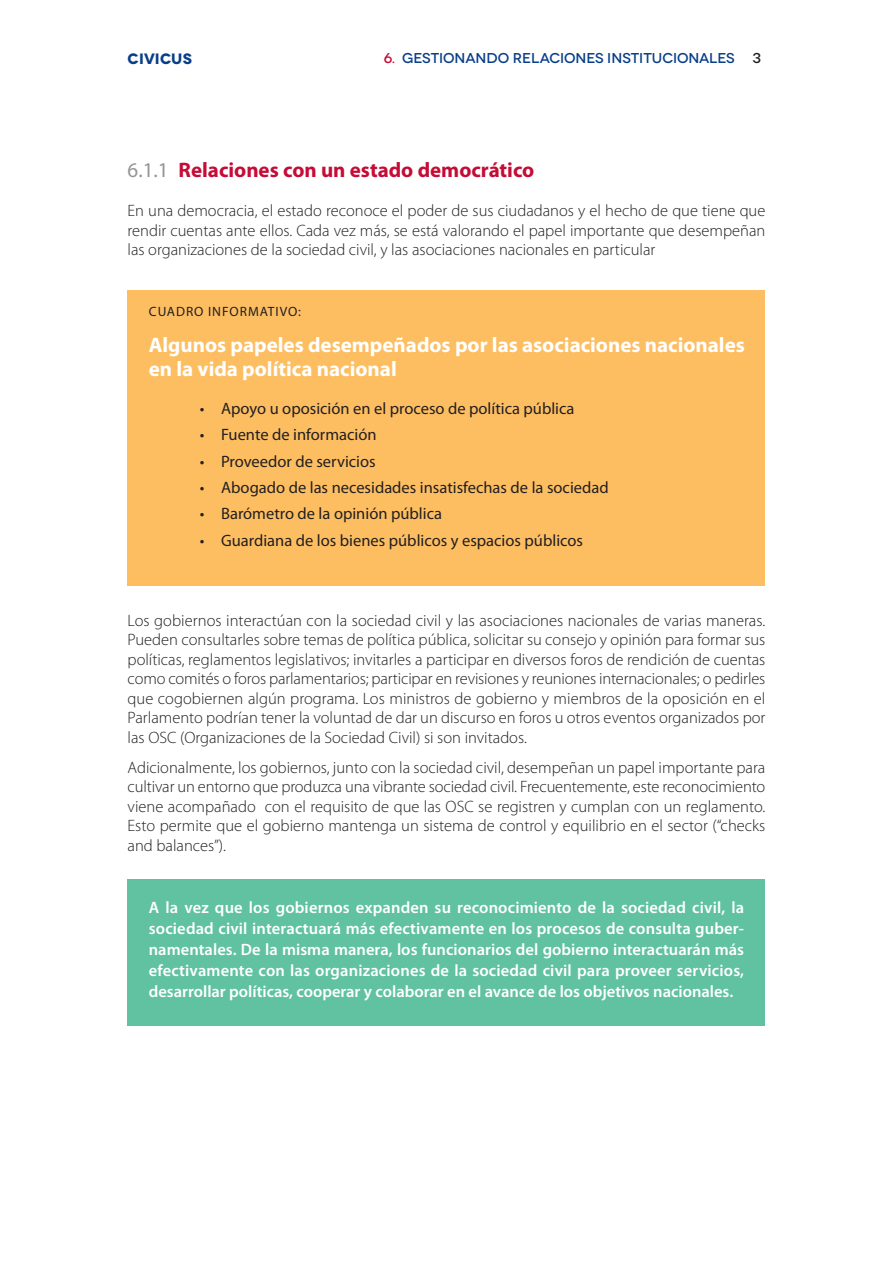
<style>
.page{position:relative;width:893px;height:1263px;background:#fff}
.page>*{position:absolute;margin:0;border:0;box-sizing:border-box;transform-origin:0 0}
.t1{font:700 21px/24px "Myriad Pro";color:#fff}
.t2{font:700 21px "Myriad Pro";color:#c40c37}
.t3{font:300 16.5px/19.5px "Myriad Pro";color:#231f20;text-align:justify}
.t4{font:600 16.5px/21px "Myriad Pro";color:#fff;text-align:justify}
.t5{font:16.5px "Myriad Pro";color:#231f20}
.t6{font:700 15px "Novecentowide";letter-spacing:.01em;color:#083e89}
.t7{font:500 14.25px "Novecentowide";letter-spacing:-.005em;color:#083e89}
.t8{font:500 14.25px "Novecentowide";color:#231f20}
.t9{font:13.5px "Myriad Pro";letter-spacing:.07em;color:#231f20}
.s1{color:#c40c37}
.s2{font-weight:400;color:#939598}
</style>
<div class="page">
<div style="left:128px;top:880px;width:637px;height:146px;background:#60c2a0"></div>
<div style="left:128px;top:290px;width:637px;height:296px;background:#fdbe62"></div>
<p class="t6" style="left:128px;top:50px;width:66px">CIVICUS</p>
<p class="t7" style="left:384px;top:50px;width:352px"><span class="s1">6.</span> GESTIONANDO RELACIONES INSTITUCIONALES</p>
<p class="t8" style="left:753px;top:50px;width:10px">3</p>
<p class="t2" style="left:128px;top:162px;width:408px"><span class="s2">6.1.1</span> Relaciones con un estado democrático</p>
<p class="t3" style="left:128px;top:202px;width:639px">En una democracia, el estado reconoce el poder de sus ciudadanos y el hecho de que tiene que rendir cuentas ante ellos. Cada vez más, se está valorando el papel importante que desempeñan las organizaciones de la sociedad civil, y las asociaciones nacionales en particular</p>
<p class="t9" style="left:149px;top:306px;width:154px">CUADRO INFORMATIVO:</p>
<p class="t1" style="left:149px;top:334px;width:598px">Algunos papeles desempeñados por las asociaciones nacionales en la vida política nacional</p>
<p class="t5" style="left:200px;top:402px;width:376px">• Apoyo u oposición en el proceso de política pública</p>
<p class="t5" style="left:200px;top:429px;width:178px">• Fuente de información</p>
<p class="t5" style="left:200px;top:455px;width:177px">• Proveedor de servicios</p>
<p class="t5" style="left:200px;top:481px;width:410px">• Abogado de las necesidades insatisfechas de la sociedad</p>
<p class="t5" style="left:200px;top:507px;width:244px">• Barómetro de la opinión pública</p>
<p class="t5" style="left:200px;top:534px;width:385px">• Guardiana de los bienes públicos y espacios públicos</p>
<p class="t3" style="left:128px;top:612px;width:639px">Los gobiernos interactúan con la sociedad civil y las asociaciones nacionales de varias maneras.<br>Pueden consultarles sobre temas de política pública, solicitar su consejo y opinión para formar sus políticas, reglamentos legislativos; invitarles a participar en diversos foros de rendición de cuentas como comités o foros parlamentarios; participar en revisiones y reuniones internacionales; o pedirles que cogobiernen algún programa. Los ministros de gobierno y miembros de la oposición en el Parlamento podrían tener la voluntad de dar un discurso en foros u otros eventos organizados por las OSC (Organizaciones de la Sociedad Civil) si son invitados.</p>
<p class="t3" style="left:128px;top:759px;width:639px">Adicionalmente, los gobiernos, junto con la sociedad civil, desempeñan un papel importante para cultivar un entorno que produzca una vibrante sociedad civil. Frecuentemente, este reconocimiento viene acompañado con el requisito de que las OSC se registren y cumplan con un reglamento.<br>Esto permite que el gobierno mantenga un sistema de control y equilibrio en el sector (“checks and balances”).</p>
<p class="t4" style="left:149px;top:898px;width:597px">A la vez que los gobiernos expanden su reconocimiento de la sociedad civil, la sociedad civil interactuará más efectivamente en los procesos de consulta guber&shy;namentales. De la misma manera, los funcionarios del gobierno interactuarán más efectivamente con las organizaciones de la sociedad civil para proveer servicios, desarrollar políticas, cooperar y colaborar en el avance de los objetivos nacionales.</p>
</div>
